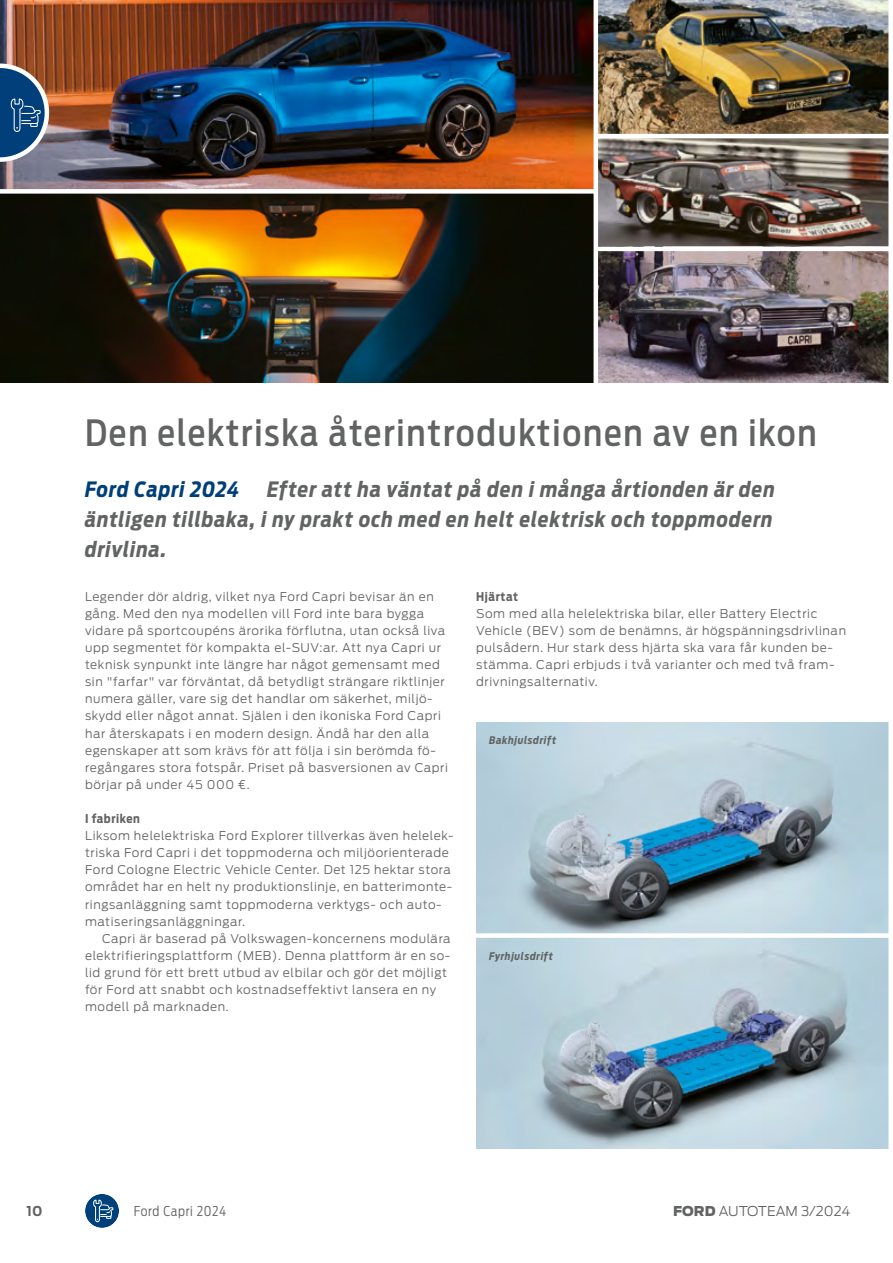
<style>
.page{position:relative;width:893px;height:1263px;background:#fff}
.page>*{position:absolute;margin:0;border:0;box-sizing:border-box;transform-origin:0 0}
.t1{font:500 36px "Ford Antenna Cond";letter-spacing:.05em;color:#626463}
.t2{font:italic 700 21px/30px "Ford Antenna Cond";letter-spacing:.045em;color:#626463;text-align:justify}
.t3{font:italic 700 21px "Ford Antenna Cond";letter-spacing:.035em;color:#003f7a}
.t4{font:300 13.5px "Ford Antenna";color:#626463}
.t5{font:300 13.5px "Ford Antenna Cond";letter-spacing:.05em;color:#626463}
.t6{font:700 13.5px "Ford Antenna";color:#626463}
.t7{font:300 12px/17.1px "Ford Antenna";letter-spacing:.05em;color:#626463}
.t8{font:700 12px "Ford Antenna Cond";letter-spacing:.05em;color:#626463}
.t9{font:italic 700 10.5px "Ford Antenna Cond";letter-spacing:.06em;color:#626463}
.s1{font-weight:900}
</style>
<div class="page">
<img style="left:0;top:0;width:888px;height:383px">
<img style="left:0;top:0;width:594px;height:189px">
<img style="left:476px;top:723px;width:412px;height:425px">
<hr style="left:594px;top:0;width:4px;height:391px;background:#fff">
<div style="left:0;top:189px;width:595px;height:5px;background:#fff"></div>
<div style="left:468px;top:933px;width:424px;height:5px;background:#fff"></div>
<hr style="left:596px;top:134px;width:297px;height:4px;background:#fff">
<hr style="left:595px;top:247px;width:297px;height:4px;background:#fff">
<svg style="left:0;top:64px;width:49px;height:98px;background:#4a698b"></svg>
<div style="left:85px;top:1194px;width:34px;height:34px;background:#00417b;border-radius:50%"></div>
<svg style="left:93px;top:1199px;width:21px;height:23px"></svg>
<h1 class="t1" style="left:85px;top:401px;width:733px">Den elektriska återintroduktionen av en ikon</h1>
<h2 class="t3" style="left:85px;top:471px;width:156px">Ford Capri 2024</h2>
<h2 class="t2" style="left:85px;top:472px;width:691px;text-indent:182px">Efter att ha väntat på den i många årtionden är den äntligen tillbaka, i ny prakt och med en helt elektrisk och toppmodern drivlina.</h2>
<p class="t7" style="left:85px;top:586px;width:364px">Legender dör aldrig, vilket nya Ford Capri bevisar än en gång. Med den nya modellen vill Ford inte bara bygga vidare på sportcoupéns ärorika förflutna, utan också liva upp segmentet för kompakta el-SUV:ar. Att nya Capri ur teknisk synpunkt inte längre har något gemensamt med sin "farfar" var förväntat, då betydligt strängare riktlinjer numera gäller, vare sig det handlar om säkerhet, miljö&shy;skydd eller något annat. Själen i den ikoniska Ford Capri har återskapats i en modern design. Ändå har den alla egenskaper att som krävs för att följa i sin berömda fö&shy;regångares stora fotspår. Priset på basversionen av Capri börjar på under 45 000 €.</p>
<p class="t8" style="left:85px;top:808px;width:56px">I fabriken</p>
<p class="t7" style="left:85px;top:826px;width:370px">Liksom helelektriska Ford Explorer tillverkas även helelek&shy;triska Ford Capri i det toppmoderna och miljöorienterade Ford Cologne Electric Vehicle Center. Det 125 hektar stora området har en helt ny produktionslinje, en batterimonte&shy;ringsanläggning samt toppmoderna verktygs- och auto&shy;matiseringsanläggningar.</p>
<p class="t7" style="left:85px;top:928px;width:367px;text-indent:17px">Capri är baserad på Volkswagen-koncernens modulära elektrifieringsplattform (MEB). Denna plattform är en so&shy;lid grund för ett brett utbud av elbilar och gör det möjligt för Ford att snabbt och kostnadseffektivt lansera en ny modell på marknaden.</p>
<p class="t8" style="left:476px;top:586px;width:43px">Hjärtat</p>
<p class="t7" style="left:476px;top:603px;width:371px">Som med alla helelektriska bilar, eller Battery Electric Vehicle (BEV) som de benämns, är högspänningsdrivlinan pulsådern. Hur stark dess hjärta ska vara får kunden be&shy;stämma. Capri erbjuds i två varianter och med två fram&shy;drivningsalternativ.</p>
<p class="t9" style="left:489px;top:731px;width:69px">Bakhjulsdrift</p>
<p class="t9" style="left:489px;top:946px;width:65px">Fyrhjulsdrift</p>
<p class="t6" style="left:26px;top:1199px;width:18px">10</p>
<p class="t5" style="left:134px;top:1200px;width:94px">Ford Capri 2024</p>
<p class="t4" style="left:673px;top:1200px;width:179px"><span class="s1">FORD</span> AUTOTEAM 3/2024</p>
</div>
